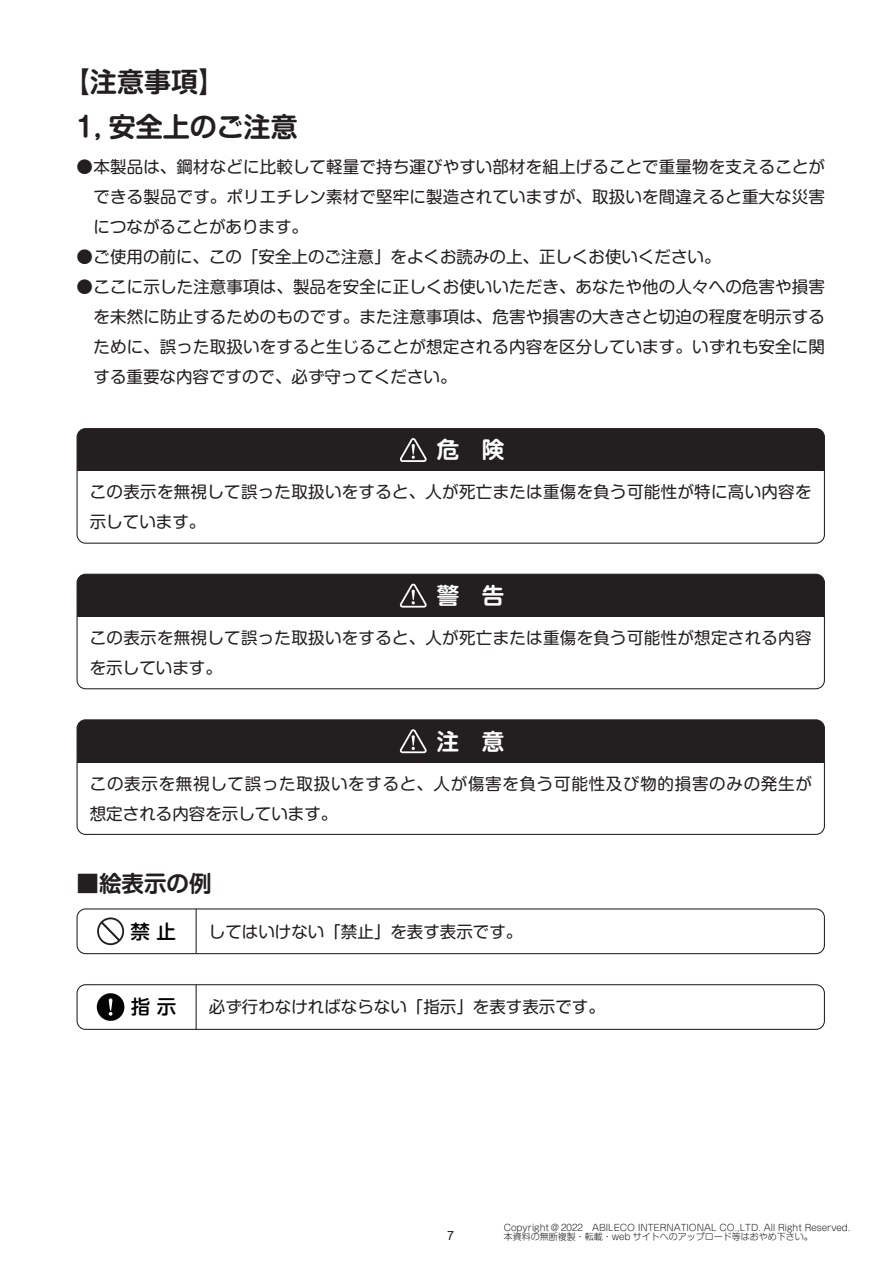
<style>
.page{position:relative;width:893px;height:1263px;background:#fff}
.page>*{position:absolute;margin:0;border:0;box-sizing:border-box;transform-origin:0 0}
.t1{font:700 27px/45px "Shin M Go Pro De";color:#231f20}
.t2{font:700 22.5px "Shin M Go Pro De";color:#fff}
.t3{font:700 22.5px "Shin M Go Pro De";color:#231f20}
.t4{font:500 19.5px "Shin M Go Pro";color:#000}
.t5{font:16.5px/30px "Shin M Go Pro";letter-spacing:.01em;color:#231f20;text-align:justify}
.t6{font:16.5px/30px "Shin M Go Pro";letter-spacing:.045em;color:#231f20}
.t7{font:12.75px "Arial";color:#231f20}
.t8{font:300 9px/9px "Shin M Go Pro";color:#231f20}
</style>
<div class="page">
<div style="left:77px;top:429px;width:747px;height:42px;background:#231f20"></div>
<svg style="left:400px;top:438px;width:27px;height:24px"></svg>
<div style="left:77px;top:428px;width:748px;height:116px;border:1px solid #231f20;border-radius:9px"></div>
<div style="left:77px;top:574px;width:747px;height:43px;background:#231f20"></div>
<svg style="left:400px;top:584px;width:27px;height:24px"></svg>
<div style="left:77px;top:574px;width:748px;height:115px;border:1px solid #231f20;border-radius:9px"></div>
<div style="left:77px;top:720px;width:747px;height:42px;background:#231f20"></div>
<svg style="left:400px;top:729px;width:27px;height:24px"></svg>
<div style="left:77px;top:719px;width:748px;height:116px;border:1px solid #231f20;border-radius:9px"></div>
<hr style="left:196px;top:909px;width:1px;height:45px;background:#231f20">
<svg style="left:97px;top:917px;width:27px;height:28px"></svg>
<div style="left:77px;top:908px;width:748px;height:46px;border:1px solid #231f20;border-radius:9px"></div>
<hr style="left:196px;top:985px;width:1px;height:44px;background:#231f20">
<div style="left:97px;top:993px;width:27px;height:28px;background:#050404;border-radius:50%"></div>
<svg style="left:109px;top:998px;width:3px;height:18px"></svg>
<div style="left:77px;top:984px;width:748px;height:46px;border:1px solid #231f20;border-radius:9px"></div>
<h1 class="t1" style="left:77px;top:56px;width:223px;text-indent:-14px">【注意事項】<br>1, 安全上のご注意</h1>
<p class="t5" style="left:94px;top:149px;width:733px;text-indent:-17px">● 本製品は、鋼材などに比較して軽量で持ち運びやすい部材を組上げることで重量物を支えることができる製品です。ポリエチレン素材で堅牢に製造されていますが、取扱いを間違えると重大な災害につながることがあります。</p>
<p class="t5" style="left:77px;top:239px;width:646px">● ご使用の前に、この「安全上のご注意」をよくお読みの上、正しくお使いください。</p>
<p class="t5" style="left:94px;top:269px;width:733px;text-indent:-17px">● ここに示した注意事項は、製品を安全に正しくお使いいただき、あなたや他の人々への危害や損害を未然に防止するためのものです。また注意事項は、危害や損害の大きさと切迫の程度を明示するために、誤った取扱いをすると生じることが想定される内容を区分しています。いずれも安全に関する重要な内容ですので、必ず守ってください。</p>
<h2 class="t2" style="left:437px;top:432px;width:69px">危　険</h2>
<p class="t5" style="left:90px;top:475px;width:723px">この表示を無視して誤った取扱いをすると、人が死亡または重傷を負う可能性が特に高い内容を示しています。</p>
<h2 class="t2" style="left:437px;top:577px;width:69px">警　告</h2>
<p class="t5" style="left:90px;top:621px;width:723px">この表示を無視して誤った取扱いをすると、人が死亡または重傷を負う可能性が想定される内容を示しています。</p>
<h2 class="t2" style="left:437px;top:723px;width:69px">注　意</h2>
<p class="t6" style="left:90px;top:766px;width:723px">この表示を無視して誤った取扱いをすると、人が傷害を負う可能性及び物的損害のみの発生が想定される内容を示しています。</p>
<h2 class="t3" style="left:77px;top:865px;width:137px">■絵表示の例</h2>
<p class="t4" style="left:131px;top:915px;width:47px">禁 止</p>
<p class="t5" style="left:209px;top:914px;width:315px">してはいけない「禁止」を表す表示です。</p>
<p class="t4" style="left:131px;top:991px;width:47px">指 示</p>
<p class="t5" style="left:209px;top:990px;width:397px">必ず行わなければならない「指示」を表す表示です。</p>
<p class="t7" style="left:447px;top:1227px;width:9px">7</p>
<p class="t8" style="left:504px;top:1222px;width:348px">Copyright ＠ 2022　ABILECO INTERNATIONAL CO.,LTD. All Right Reserved.本資料の無断複製・転載・web サイトへのアップロード等はおやめ下さい。</p>
</div>
